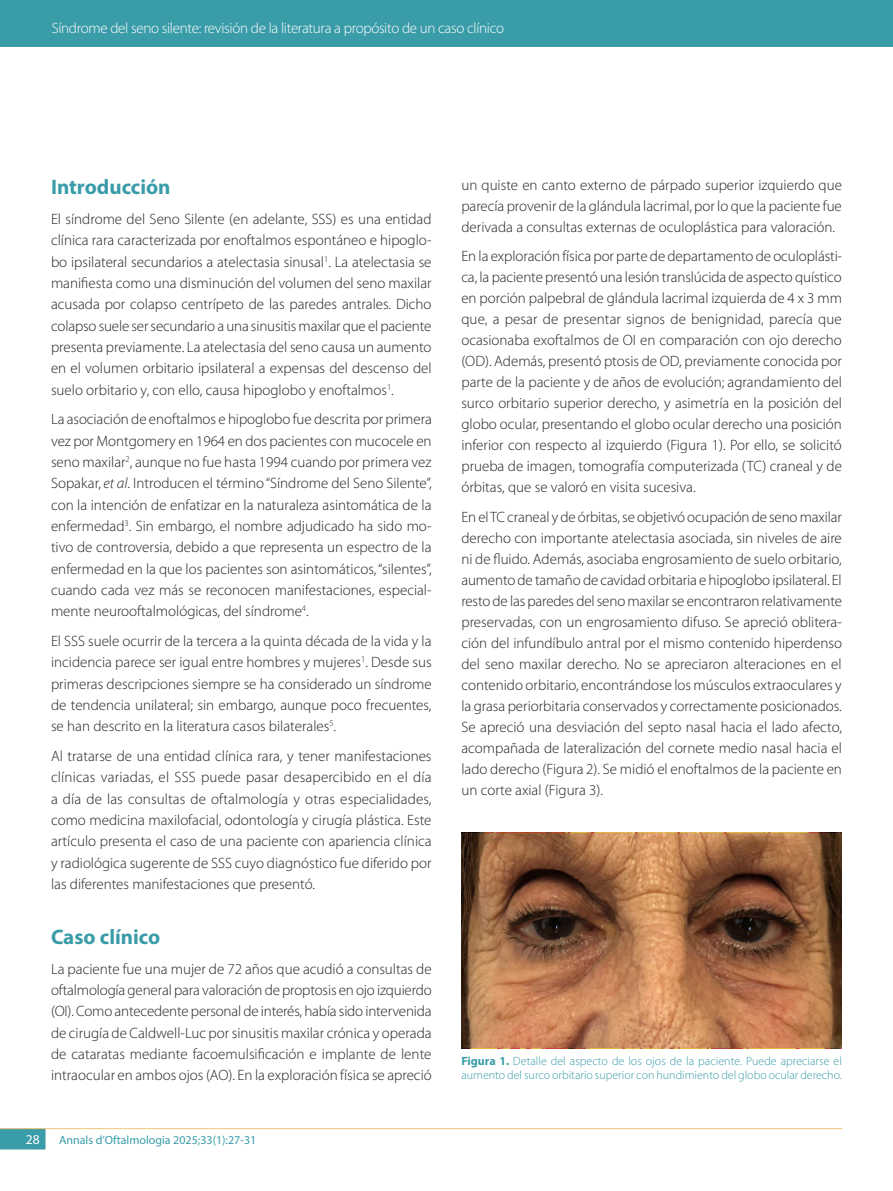
<style>
.page{position:relative;width:893px;height:1191px;background:#fff}
.page>*{position:absolute;margin:0;border:0;box-sizing:border-box;transform-origin:0 0}
.Subtítulo_1{font:700 21px "Myriad Pro";color:#3a9ca8}
.C__de_texto{font:300 15px/21.3px "Myriad Pro";color:#231f20;text-align:justify}
.t1{font:300 15px "Myriad Pro";letter-spacing:-.02em;color:#fff}
.t2{font:13.5px "Myriad Pro";color:#fff}
.titol_figuras{font:300 12px/14.4px "Myriad Pro";color:#3a9ca8}
.t3{font:12px "Myriad Pro";color:#3a9ca8}
.s1{font-style:italic}
.s2{font-weight:700}
</style>
<div class="page">
<svg style="left:0;top:1129px;width:46px;height:20px"></svg>
<hr style="left:0;top:1128px;width:842px;height:1px;background:#f3c67c">
<div style="left:0;top:0;width:893px;height:47px;background:#3a9ca8"></div>
<img style="left:461px;top:832px;width:381px;height:216px">
<p class="t1" style="left:52px;top:19px;width:454px">Síndrome del seno silente: revisión de la literatura a propósito de un caso clínico</p>
<p class="Subtítulo_1" style="left:51px;top:174px;width:121px">Introducción</p>
<p class="C__de_texto" style="left:51px;top:208px;width:382px">El síndrome del Seno Silente (en adelante, SSS) es una entidad clínica rara caracterizada por enoftalmos espontáneo e hipoglo&shy;bo ipsilateral secundarios a atelectasia sinusal<sup>1</sup>. La atelectasia se manifiesta como una disminución del volumen del seno maxilar acusada por colapso centrípeto de las paredes antrales. Dicho colapso suele ser secundario a una sinusitis maxilar que el paciente presenta previamente. La atelectasia del seno causa un aumento en el volumen orbitario ipsilateral a expensas del descenso del suelo orbitario y, con ello, causa hipoglobo y enoftalmos<sup>1</sup>.</p>
<p class="C__de_texto" style="left:51px;top:408px;width:382px">La asociación de enoftalmos e hipoglobo fue descrita por primera vez por Montgomery en 1964 en dos pacientes con mucocele en seno maxilar<sup>2</sup>, aunque no fue hasta 1994 cuando por primera vez Sopakar, <span class="s1">et al</span>. Introducen el término “Síndrome del Seno Silente”, con la intención de enfatizar en la naturaleza asintomática de la enfermedad<sup>3</sup>. Sin embargo, el nombre adjudicado ha sido mo&shy;tivo de controversia, debido a que representa un espectro de la enfermedad en la que los pacientes son asintomáticos, “silentes”, cuando cada vez más se reconocen manifestaciones, especial&shy;mente neurooftalmológicas, del síndrome<sup>4</sup>.</p>
<p class="C__de_texto" style="left:51px;top:630px;width:382px">El SSS suele ocurrir de la tercera a la quinta década de la vida y la incidencia parece ser igual entre hombres y mujeres<sup>1</sup>. Desde sus primeras descripciones siempre se ha considerado un síndrome de tendencia unilateral; sin embargo, aunque poco frecuentes, se han descrito en la literatura casos bilaterales<sup>5</sup>.</p>
<p class="C__de_texto" style="left:51px;top:745px;width:382px">Al tratarse de una entidad clínica rara, y tener manifestaciones clínicas variadas, el SSS puede pasar desapercibido en el día a día de las consultas de oftalmología y otras especialidades, como medicina maxilofacial, odontología y cirugía plástica. Este artículo presenta el caso de una paciente con apariencia clínica y radiológica sugerente de SSS cuyo diagnóstico fue diferido por las diferentes manifestaciones que presentó.</p>
<p class="Subtítulo_1" style="left:51px;top:923px;width:111px">Caso clínico</p>
<p class="C__de_texto" style="left:51px;top:958px;width:382px">La paciente fue una mujer de 72 años que acudió a consultas de oftalmología general para valoración de proptosis en ojo izquierdo (OI). Como antecedente personal de interés, había sido intervenida de cirugía de Caldwell-Luc por sinusitis maxilar crónica y operada de cataratas mediante facoemulsificación e implante de lente intraocular en ambos ojos (AO). En la exploración física se apreció</p>
<p class="t2" style="left:26px;top:1130px;width:15px">28</p>
<p class="t3" style="left:59px;top:1132px;width:199px">Annals d’Oftalmologia 2025;33(1):27-31</p>
<p class="C__de_texto" style="left:461px;top:174px;width:382px">un quiste en canto externo de párpado superior izquierdo que parecía provenir de la glándula lacrimal, por lo que la paciente fue derivada a consultas externas de oculoplástica para valoración.</p>
<p class="C__de_texto" style="left:461px;top:246px;width:382px">En la exploración física por parte de departamento de oculoplásti&shy;ca, la paciente presentó una lesión translúcida de aspecto quístico en porción palpebral de glándula lacrimal izquierda de 4 x 3 mm que, a pesar de presentar signos de benignidad, parecía que ocasionaba exoftalmos de OI en comparación con ojo derecho (OD). Además, presentó ptosis de OD, previamente conocida por parte de la paciente y de años de evolución; agrandamiento del surco orbitario superior derecho, y asimetría en la posición del globo ocular, presentando el globo ocular derecho una posición inferior con respecto al izquierdo (Figura 1). Por ello, se solicitó prueba de imagen, tomografía computerizada (TC) craneal y de órbitas, que se valoró en visita sucesiva.</p>
<p class="C__de_texto" style="left:461px;top:506px;width:382px">En el TC craneal y de órbitas, se objetivó ocupación de seno maxilar derecho con importante atelectasia asociada, sin niveles de aire ni de fluido. Además, asociaba engrosamiento de suelo orbitario, aumento de tamaño de cavidad orbitaria e hipoglobo ipsilateral. El resto de las paredes del seno maxilar se encontraron relativamente preservadas, con un engrosamiento difuso. Se apreció oblitera&shy;ción del infundíbulo antral por el mismo contenido hiperdenso del seno maxilar derecho. No se apreciaron alteraciones en el contenido orbitario, encontrándose los músculos extraoculares y la grasa periorbitaria conservados y correctamente posicionados.<br>Se apreció una desviación del septo nasal hacia el lado afecto, acompañada de lateralización del cornete medio nasal hacia el lado derecho (Figura 2). Se midió el enoftalmos de la paciente en un corte axial (Figura 3).</p>
<p class="titol_figuras" style="left:461px;top:1053px;width:382px"><span class="s2">Figura 1.</span> Detalle del aspecto de los ojos de la paciente. Puede apreciarse el aumento del surco orbitario superior con hundimiento del globo ocular derecho.</p>
</div>
